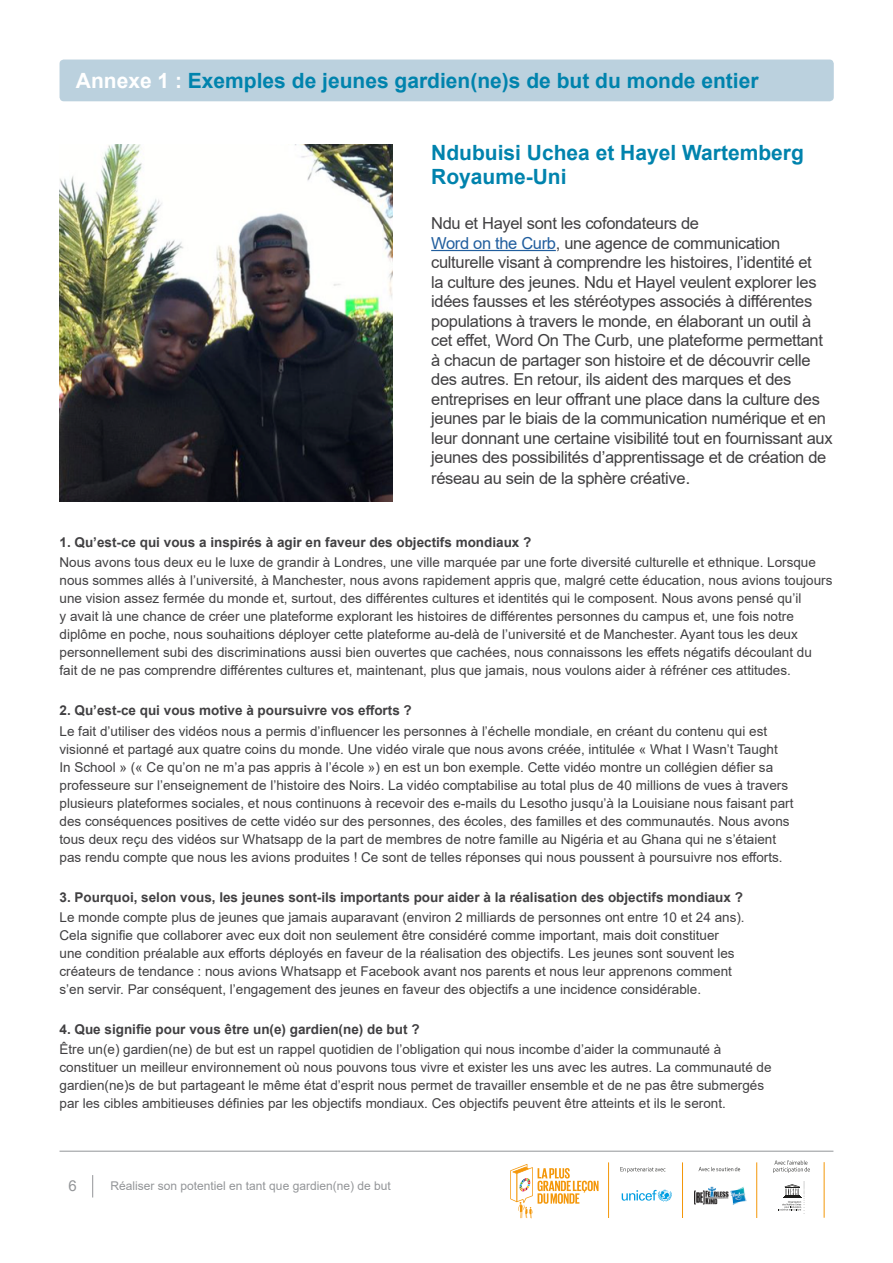
<style>
.page{position:relative;width:893px;height:1263px;background:#fff}
.page>*{position:absolute;margin:0;border:0;box-sizing:border-box;transform-origin:0 0}
.t1{font:700 21px/24px "Arial";color:#0083ad}
.t2{font:16.5px/19.5px "Arial";letter-spacing:-.02em;color:#414042}
.t3{font:15px "Arial";color:#939598}
.t4{font:13.5px/18px "Arial";color:#414042}
.t5{font:700 13.5px "Arial";color:#414042}
.t6{font:12px "Arial";color:#939598}
.s1{color:#fff}
.s2{color:#215e9e}
.s3{font-size:18px}
</style>
<div class="page">
<hr style="left:60px;top:1151px;width:773px;height:1px;background:#939598">
<svg style="left:92px;top:1175px;width:1px;height:22px"></svg>
<hr style="left:608px;top:1162px;width:1px;height:56px;background:#f49709">
<hr style="left:682px;top:1162px;width:1px;height:56px;background:#f49709">
<hr style="left:756px;top:1162px;width:1px;height:56px;background:#f49709">
<svg style="left:622px;top:1190px;width:50px;height:12px"></svg>
<img style="left:695px;top:1186px;width:52px;height:19px">
<hr style="left:824px;top:1162px;width:1px;height:56px;background:#f49709">
<svg style="left:699px;top:1167px;width:41px;height:4px"></svg>
<svg style="left:773px;top:1160px;width:37px;height:13px"></svg>
<svg style="left:510px;top:1164px;width:88px;height:54px"></svg>
<svg style="left:778px;top:1181px;width:27px;height:33px"></svg>
<svg style="left:620px;top:1167px;width:45px;height:6px"></svg>
<div style="left:60px;top:60px;width:774px;height:41px;background:#bbd1de;border-radius:4px"></div>
<hr style="left:431px;top:250px;width:125px;height:1px;background:#215e9e">
<img style="left:59px;top:145px;width:334px;height:357px">
<h1 class="t1" style="left:76px;top:69px;width:684px"><span class="s1">Annexe 1 :</span> Exemples de jeunes gardien(ne)s de but du monde entier</h1>
<h1 class="t1" style="left:431px;top:141px;width:374px">Ndubuisi Uchea et Hayel Wartemberg<br>Royaume-Uni</h1>
<p class="t2" style="left:431px;top:214px;width:403px">Ndu et Hayel sont les cofondateurs de<br><span class="s2">Word on the Curb</span>, une agence de communication culturelle visant à comprendre les histoires, l’identité et<br>la culture des jeunes. Ndu et Hayel veulent explorer les idées fausses et les stéréotypes associés à différentes populations à travers le monde, en élaborant un outil à cet effet, Word On The Curb, une plateforme permettant à chacun de partager son histoire et de découvrir celle des autres. En retour, ils aident des marques et des entreprises en leur offrant une place dans la culture des jeunes par le biais de la communication numérique et en leur donnant une certaine visibilité tout en fournissant aux jeunes des possibilités d’apprentissage et de création de</p>
<p class="t2" style="left:431px;top:469px;width:261px">réseau au sein de la sphère créative<span class="s3">.</span></p>
<p class="t5" style="left:60px;top:533px;width:473px">1. Qu’est-ce qui vous a inspirés à agir en faveur des objectifs mondiaux ?</p>
<p class="t4" style="left:60px;top:553px;width:774px">Nous avons tous deux eu le luxe de grandir à Londres, une ville marquée par une forte diversité culturelle et ethnique. Lorsque nous sommes allés à l’université, à Manchester, nous avons rapidement appris que, malgré cette éducation, nous avions toujours une vision assez fermée du monde et, surtout, des différentes cultures et identités qui le composent. Nous avons pensé qu’il<br>y avait là une chance de créer une plateforme explorant les histoires de différentes personnes du campus et, une fois notre diplôme en poche, nous souhaitions déployer cette plateforme au-delà de l’université et de Manchester. Ayant tous les deux personnellement subi des discriminations aussi bien ouvertes que cachées, nous connaissons les effets négatifs découlant du fait de ne pas comprendre différentes cultures et, maintenant, plus que jamais, nous voulons aider à réfréner ces attitudes.</p>
<p class="t5" style="left:60px;top:701px;width:354px">2. Qu’est-ce qui vous motive à poursuivre vos efforts ?</p>
<p class="t4" style="left:60px;top:722px;width:735px">Le fait d’utiliser des vidéos nous a permis d’influencer les personnes à l’échelle mondiale, en créant du contenu qui est visionné et partagé aux quatre coins du monde. Une vidéo virale que nous avons créée, intitulée « What I Wasn’t Taught<br>In School » (« Ce qu’on ne m’a pas appris à l’école ») en est un bon exemple. Cette vidéo montre un collégien défier sa professeure sur l’enseignement de l’histoire des Noirs. La vidéo comptabilise au total plus de 40 millions de vues à travers plusieurs plateformes sociales, et nous continuons à recevoir des e-mails du Lesotho jusqu’à la Louisiane nous faisant part des conséquences positives de cette vidéo sur des personnes, des écoles, des familles et des communautés. Nous avons tous deux reçu des vidéos sur Whatsapp de la part de membres de notre famille au Nigéria et au Ghana qui ne s’étaient pas rendu compte que nous les avions produites ! Ce sont de telles réponses qui nous poussent à poursuivre nos efforts.</p>
<p class="t5" style="left:60px;top:887px;width:685px">3. Pourquoi, selon vous, les jeunes sont-ils importants pour aider à la réalisation des objectifs mondiaux ?</p>
<p class="t4" style="left:60px;top:908px;width:687px">Le monde compte plus de jeunes que jamais auparavant (environ 2 milliards de personnes ont entre 10 et 24 ans).<br>Cela signifie que collaborer avec eux doit non seulement être considéré comme important, mais doit constituer une condition préalable aux efforts déployés en faveur de la réalisation des objectifs. Les jeunes sont souvent les créateurs de tendance : nous avions Whatsapp et Facebook avant nos parents et nous leur apprenons comment s’en servir. Par conséquent, l’engagement des jeunes en faveur des objectifs a une incidence considérable.</p>
<p class="t5" style="left:60px;top:1020px;width:362px">4. Que signifie pour vous être un(e) gardien(ne) de but ?</p>
<p class="t4" style="left:60px;top:1040px;width:714px">Être un(e) gardien(ne) de but est un rappel quotidien de l’obligation qui nous incombe d’aider la communauté à constituer un meilleur environnement où nous pouvons tous vivre et exister les uns avec les autres. La communauté de gardien(ne)s de but partageant le même état d’esprit nous permet de travailler ensemble et de ne pas être submergés par les cibles ambitieuses définies par les objectifs mondiaux. Ces objectifs peuvent être atteints et ils le seront.</p>
<p class="t3" style="left:69px;top:1175px;width:10px">6</p>
<p class="t6" style="left:111px;top:1177px;width:282px">Réaliser son potentiel en tant que gardien(ne) de but</p>
</div>
